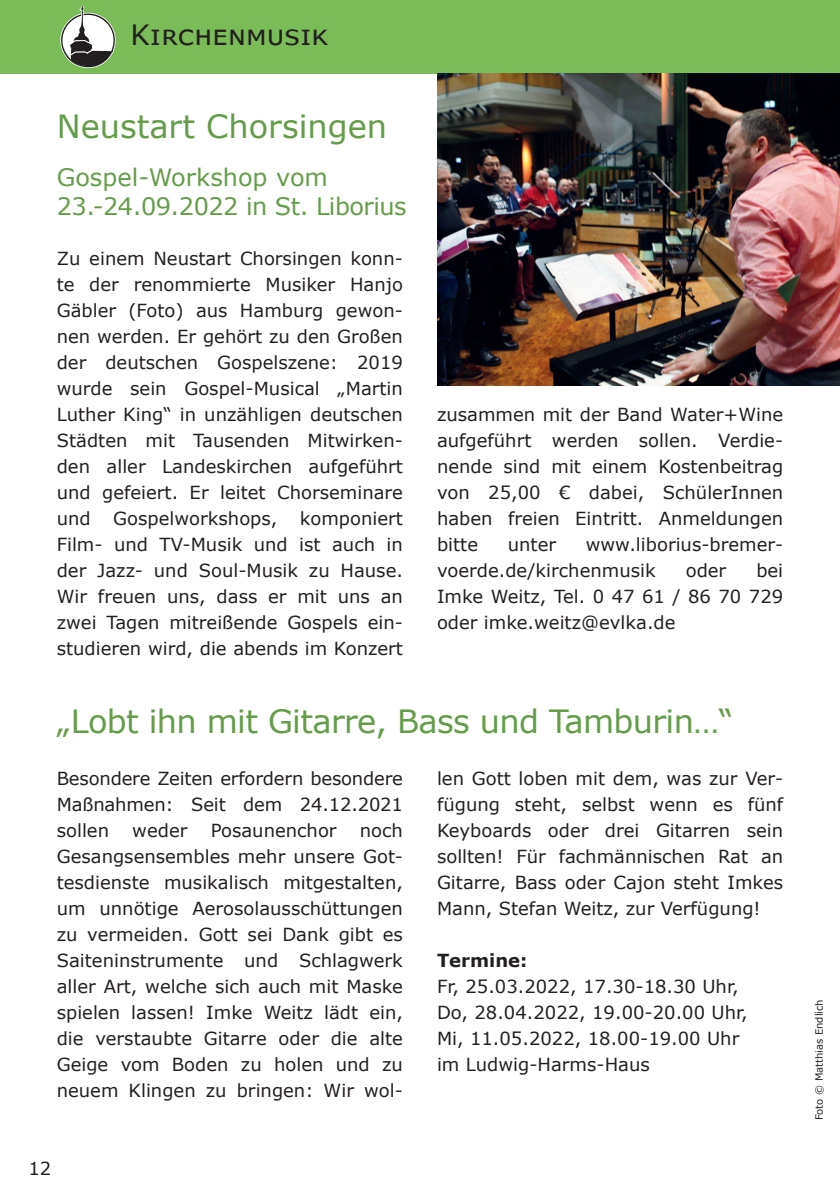
<style>
.page{position:relative;width:840px;height:1191px;background:#fff}
.page>*{position:absolute;margin:0;border:0;box-sizing:border-box;transform-origin:0 0}
.Überschrift_GRÜN{font:32px "Verdana";letter-spacing:-.02em;color:#649d48}
.Überschrift_GRÜN-2{font:32px "Verdana";color:#649d48}
.t1{font:28px "Verdana";color:#231f20}
.Überschrift_GRÜN-3{font:24px "Verdana";letter-spacing:-.02em;color:#649d48}
.Überschrift_GRÜN-4{font:24px "Verdana";color:#649d48}
.Schaufensterformat{font:18px/26px "Verdana";color:#231f20;text-align:justify}
.Schaufensterformat-2{font:700 18px "Verdana";color:#231f20}
.Foto{font:10px "Verdana";color:#231f20}
</style>
<div class="page">
<div style="left:0;top:0;width:839px;height:74px;background:#7abc58"></div>
<svg style="left:60px;top:6px;width:56px;height:62px"></svg>
<img style="left:437px;top:74px;width:402px;height:312px">
<h2 class="t1" style="left:130px;top:15px;width:199px">Kirchenmusik</h2>
<p class="Überschrift_GRÜN-2" style="left:57px;top:104px;width:331px">Neustart Chorsingen</p>
<p class="Überschrift_GRÜN-4" style="left:57px;top:161px;width:272px">Gospel-Workshop vom</p>
<p class="Überschrift_GRÜN-3" style="left:57px;top:189px;width:351px">23.-24.09.2022 in St. Liborius</p>
<p class="Schaufensterformat" style="left:57px;top:245px;width:347px">Zu einem Neustart Chorsingen konn-</p>
<p class="Schaufensterformat" style="left:57px;top:271px;width:347px">te der renommierte Musiker Hanjo Gäbler (Foto) aus Hamburg gewon&shy;nen werden. Er gehört zu den Großen der deutschen Gospelszene: 2019 wurde sein Gospel-Musical „Martin Luther King“ in unzähligen deutschen Städten mit Tausenden Mitwirken&shy;den aller Landeskirchen aufgeführt und gefeiert. Er leitet Chorseminare und Gospelworkshops, komponiert Film- und TV-Musik und ist auch in der Jazz- und Soul-Musik zu Hause.<br>Wir freuen uns, dass er mit uns an zwei Tagen mitreißende Gospels ein&shy;studieren wird, die abends im Konzert</p>
<p class="Schaufensterformat" style="left:437px;top:401px;width:347px">zusammen mit der Band Water+Wine aufgeführt werden sollen. Verdie&shy;nende sind mit einem Kostenbeitrag von 25,00 € dabei, SchülerInnen haben freien Eintritt. Anmeldungen bitte</p>
<p class="Schaufensterformat" style="left:437px;top:531px;width:347px;text-indent:149px">www.liborius-bremer&shy;voerde.de/kirchenmusik</p>
<p class="Schaufensterformat" style="left:507px;top:531px;width:50px">unter</p>
<p class="Schaufensterformat" style="left:437px;top:557px;width:347px;text-indent:319px">bei Imke Weitz, Tel. 0 47 61 / 86 70 729 oder imke.weitz@evlka.de</p>
<p class="Schaufensterformat" style="left:685px;top:557px;width:42px">oder</p>
<p class="Überschrift_GRÜN" style="left:57px;top:699px;width:678px">„Lobt ihn mit Gitarre, Bass und Tamburin…“</p>
<p class="Schaufensterformat" style="left:57px;top:765px;width:347px">Besondere Zeiten erfordern besondere Maßnahmen: Seit dem 24.12.2021 sollen</p>
<p class="Schaufensterformat" style="left:437px;top:765px;width:347px">len Gott loben mit dem, was zur Ver&shy;fügung steht, selbst wenn es fünf Keyboards oder drei Gitarren sein sollten! Für fachmännischen Rat an Gitarre, Bass oder Cajon steht Imkes Mann, Stefan Weitz, zur Verfügung!</p>
<p class="Schaufensterformat-2" style="left:437px;top:947px;width:92px">Termine:</p>
<p class="Schaufensterformat" style="left:437px;top:973px;width:303px">Fr, 25.03.2022, 17.30-18.30 Uhr,</p>
<p class="Schaufensterformat" style="left:437px;top:999px;width:312px">Do, 28.04.2022, 19.00-20.00 Uhr,</p>
<p class="Schaufensterformat" style="left:437px;top:1025px;width:304px">Mi, 11.05.2022, 18.00-19.00 Uhr</p>
<p class="Schaufensterformat" style="left:437px;top:1051px;width:214px">im Ludwig-Harms-Haus</p>
<p class="Schaufensterformat" style="left:57px;top:817px;width:347px;text-indent:303px">noch Gesangsensembles mehr unsere Got&shy;tesdienste musikalisch mitgestalten, um unnötige Aerosolausschüttungen zu vermeiden. Gott sei Dank gibt es Saiteninstrumente und Schlagwerk aller Art, welche sich auch mit Maske spielen lassen! Imke Weitz lädt ein, die verstaubte Gitarre oder die alte Geige vom Boden zu holen und zu neuem Klingen zu bringen: Wir wol-</p>
<p class="Schaufensterformat" style="left:132px;top:817px;width:57px">weder</p>
<p class="Schaufensterformat" style="left:210px;top:817px;width:127px">Posaunenchor</p>
<p class="Schaufensterformat" style="left:28px;top:1155px;width:24px">12</p>
<p class="Foto" style="left:812px;top:1120px;width:122px;rotate:-90deg">Foto © Matthias Endlich</p>
</div>
